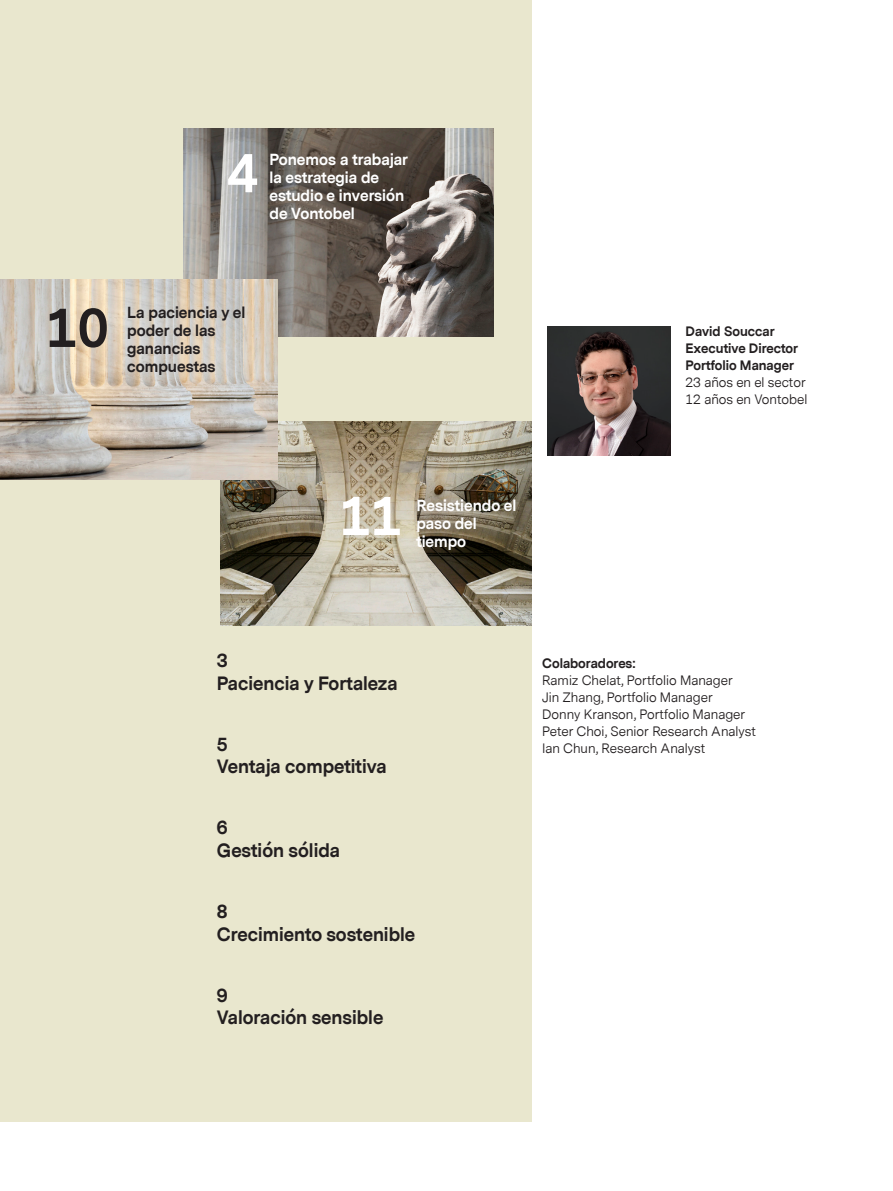
<style>
.page{position:relative;width:893px;height:1191px;background:#fff}
.page>*{position:absolute;margin:0;border:0;box-sizing:border-box;transform-origin:0 0}
.t1{font:700 51.75px "Vontobel Sans";color:#fff}
.t2{font:700 51.75px "Vontobel Sans";color:#231f20}
.t3{font:700 18px/22.6px "Vontobel Sans";color:#231f20}
.t4{font:700 15px/18px "Vontobel Sans";color:#fff}
.t5{font:700 15px/18px "Vontobel Sans";color:#231f20}
.t6{font:12.75px/17px "Vontobel Sans";color:#231f20}
.t7{font:700 12.75px/17px "Vontobel Sans";color:#231f20}
</style>
<div class="page">
<div style="left:0;top:0;width:531px;height:1121px;background:#e9e7ce"></div>
<img style="left:183px;top:128px;width:311px;height:208px">
<img style="left:220px;top:421px;width:311px;height:204px">
<img style="left:547px;top:326px;width:124px;height:129px">
<img style="left:0;top:280px;width:277px;height:199px">
<h1 class="t1" style="left:227px;top:146px;width:32px">4</h1>
<p class="t4" style="left:270px;top:151px;width:140px">Ponemos a trabajar la estrategia de estudio e inversión de Vontobel</p>
<h1 class="t2" style="left:47px;top:301px;width:64px">10</h1>
<p class="t5" style="left:127px;top:304px;width:120px">La paciencia y el poder de las ganancias compuestas</p>
<h1 class="t1" style="left:340px;top:489px;width:64px">11</h1>
<p class="t4" style="left:416px;top:497px;width:102px">Resistiendo el paso del tiempo</p>
<p class="t7" style="left:686px;top:323px;width:114px">David Souccar<br>Executive Director<br>Portfolio Manager</p>
<p class="t6" style="left:686px;top:374px;width:123px">23 años en el sector<br>12 años en Vontobel</p>
<h2 class="t3" style="left:217px;top:649px;width:182px">3<br>Paciencia y Fortaleza</h2>
<h2 class="t3" style="left:217px;top:733px;width:171px">5<br>Ventaja competitiva</h2>
<h2 class="t3" style="left:217px;top:817px;width:125px">6<br>Gestión sólida</h2>
<h2 class="t3" style="left:217px;top:900px;width:200px">8<br>Crecimiento sostenible</h2>
<h2 class="t3" style="left:217px;top:984px;width:168px">9<br>Valoración sensible</h2>
<p class="t7" style="left:542px;top:655px;width:95px">Colaboradores:</p>
<p class="t6" style="left:542px;top:672px;width:215px">Ramiz Chelat, Portfolio Manager<br>Jin Zhang, Portfolio Manager<br>Donny Kranson, Portfolio Manager<br>Peter Choi, Senior Research Analyst<br>Ian Chun, Research Analyst</p>
</div>
